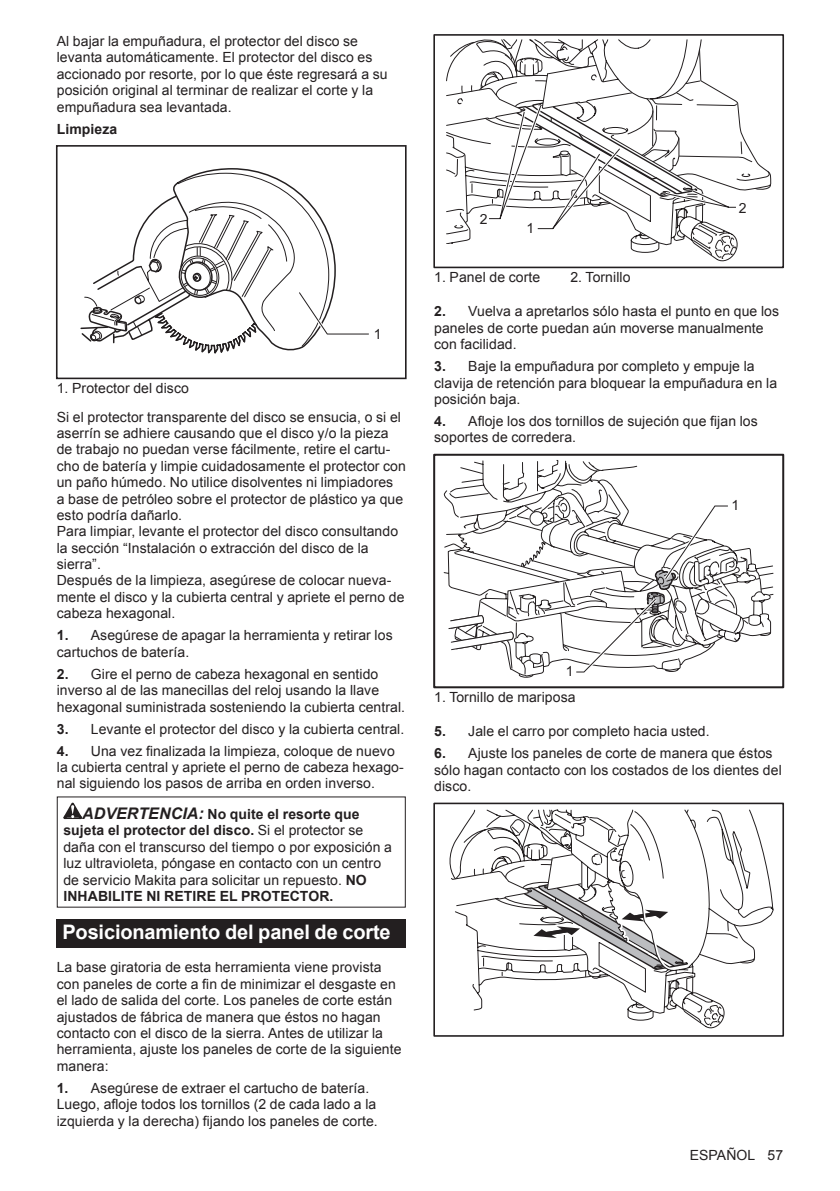
<style>
.page{position:relative;width:840px;height:1191px;background:#fff}
.page>*{position:absolute;margin:0;border:0;box-sizing:border-box;transform-origin:0 0}
.t1{font:700 20px "Arial";letter-spacing:-.01em;color:#fff}
.t2{font:14px/16.4px "Arial";letter-spacing:.005em;color:#231f20}
.t3{font:700 14px "Arial";letter-spacing:.005em;color:#231f20}
.s1{font-weight:700}
.s2{font-weight:700;font-style:italic;font-size:16px}
</style>
<div class="page">
<div style="left:56px;top:145px;width:350px;height:234px;border:2px solid #231f20"></div>
<svg style="left:80px;top:168px;width:289px;height:186px"></svg>
<svg style="left:63px;top:802px;width:19px;height:17px"></svg>
<div style="left:57px;top:919px;width:348px;height:28px;background:#231f20"></div>
<svg style="left:446px;top:68px;width:323px;height:194px"></svg>
<div style="left:438px;top:244px;width:68px;height:23px;background:#fff"></div>
<div style="left:433px;top:34px;width:350px;height:234px;border:2px solid #231f20"></div>
<svg style="left:449px;top:39px;width:289px;height:194px"></svg>
<svg style="left:518px;top:548px;width:243px;height:129px"></svg>
<svg style="left:443px;top:460px;width:287px;height:215px"></svg>
<div style="left:438px;top:664px;width:68px;height:23px;background:#fff"></div>
<div style="left:433px;top:454px;width:350px;height:234px;border:2px solid #231f20"></div>
<svg style="left:449px;top:809px;width:324px;height:220px"></svg>
<svg style="left:616px;top:837px;width:4px;height:8px"></svg>
<svg style="left:450px;top:854px;width:305px;height:173px"></svg>
<div style="left:438px;top:1013px;width:68px;height:23px;background:#fff"></div>
<div style="left:433px;top:802px;width:350px;height:234px;border:2px solid #231f20"></div>
<p class="t2" style="left:57px;top:33px;width:332px">Al bajar la empuñadura, el protector del disco se levanta automáticamente. El protector del disco es accionado por resorte, por lo que éste regresará a su posición original al terminar de realizar el corte y la empuñadura sea levantada.</p>
<p class="t3" style="left:57px;top:119px;width:62px">Limpieza</p>
<p class="t2" style="left:373px;top:325px;width:9px">1</p>
<p class="t2" style="left:57px;top:373px;width:345px;line-height:28.8px">1. Protector del disco<br>Si el protector transparente del disco se ensucia, o si el</p>
<p class="t2" style="left:57px;top:425px;width:350px">aserrín se adhiere causando que el disco y/o la pieza de trabajo no puedan verse fácilmente, retire el cartu&shy;cho de batería y limpie cuidadosamente el protector con un paño húmedo. No utilice disolventes ni limpiadores<br>a base de petróleo sobre el protector de plástico ya que esto podría dañarlo.<br>Para limpiar, levante el protector del disco consultando la sección “Instalación o extracción del disco de la sierra”.<br>Después de la limpieza, asegúrese de colocar nueva&shy;mente el disco y la cubierta central y apriete el perno de cabeza hexagonal.</p>
<p class="t2" style="left:57px;top:627px;width:337px"><span class="s1">1.</span> Asegúrese de apagar la herramienta y retirar los cartuchos de batería.</p>
<p class="t2" style="left:57px;top:666px;width:350px"><span class="s1">2.</span> Gire el perno de cabeza hexagonal en sentido inverso al de las manecillas del reloj usando la llave hexagonal suministrada sosteniendo la cubierta central.</p>
<p class="t2" style="left:57px;top:720px;width:349px"><span class="s1">3.</span> Levante el protector del disco y la cubierta central.</p>
<p class="t2" style="left:57px;top:742px;width:348px"><span class="s1">4.</span> Una vez finalizada la limpieza, coloque de nuevo la cubierta central y apriete el perno de cabeza hexago&shy;nal siguiendo los pasos de arriba en orden inverso.</p>
<p class="t2" style="left:63px;top:806px;width:330px;text-indent:19px"><span class="s2">ADVERTENCIA:</span> <span class="s1">No quite el resorte que sujeta el protector del disco.</span> Si el protector se daña con el transcurso del tiempo o por exposición a luz ultravioleta, póngase en contacto con un centro de servicio Makita para solicitar un repuesto. <span class="s1">NO INHABILITE NI RETIRE EL PROTECTOR.</span></p>
<h1 class="t1" style="left:62px;top:918px;width:329px">Posicionamiento del panel de corte</h1>
<p class="t2" style="left:57px;top:959px;width:346px">La base giratoria de esta herramienta viene provista con paneles de corte a fin de minimizar el desgaste en el lado de salida del corte. Los paneles de corte están ajustados de fábrica de manera que éstos no hagan contacto con el disco de la sierra. Antes de utilizar la herramienta, ajuste los paneles de corte de la siguiente manera:</p>
<p class="t2" style="left:57px;top:1079px;width:322px"><span class="s1">1.</span> Asegúrese de extraer el cartucho de batería.<br>Luego, afloje todos los tornillos (2 de cada lado a la izquierda y la derecha) fijando los paneles de corte.</p>
<p class="t2" style="left:479px;top:211px;width:9px">2</p>
<p class="t2" style="left:526px;top:220px;width:9px">1</p>
<p class="t2" style="left:738px;top:200px;width:9px">2</p>
<p class="t2" style="left:434px;top:269px;width:107px">1. Panel de corte</p>
<p class="t2" style="left:570px;top:269px;width:62px">2. Tornillo</p>
<p class="t2" style="left:434px;top:303px;width:346px"><span class="s1">2.</span> Vuelva a apretarlos sólo hasta el punto en que los paneles de corte puedan aún moverse manualmente con facilidad.</p>
<p class="t2" style="left:434px;top:358px;width:344px"><span class="s1">3.</span> Baje la empuñadura por completo y empuje la clavija de retención para bloquear la empuñadura en la posición baja.</p>
<p class="t2" style="left:434px;top:413px;width:325px"><span class="s1">4.</span> Afloje los dos tornillos de sujeción que fijan los soportes de corredera.</p>
<p class="t2" style="left:731px;top:497px;width:9px">1</p>
<p class="t2" style="left:565px;top:663px;width:9px">1</p>
<p class="t2" style="left:434px;top:689px;width:143px">1. Tornillo de mariposa</p>
<p class="t2" style="left:434px;top:723px;width:277px"><span class="s1">5.</span> Jale el carro por completo hacia usted.</p>
<p class="t2" style="left:434px;top:745px;width:349px"><span class="s1">6.</span> Ajuste los paneles de corte de manera que éstos sólo hagan contacto con los costados de los dientes del disco.</p>
<p class="t2" style="left:689px;top:1147px;width:95px">ESPAÑOL 57</p>
</div>
